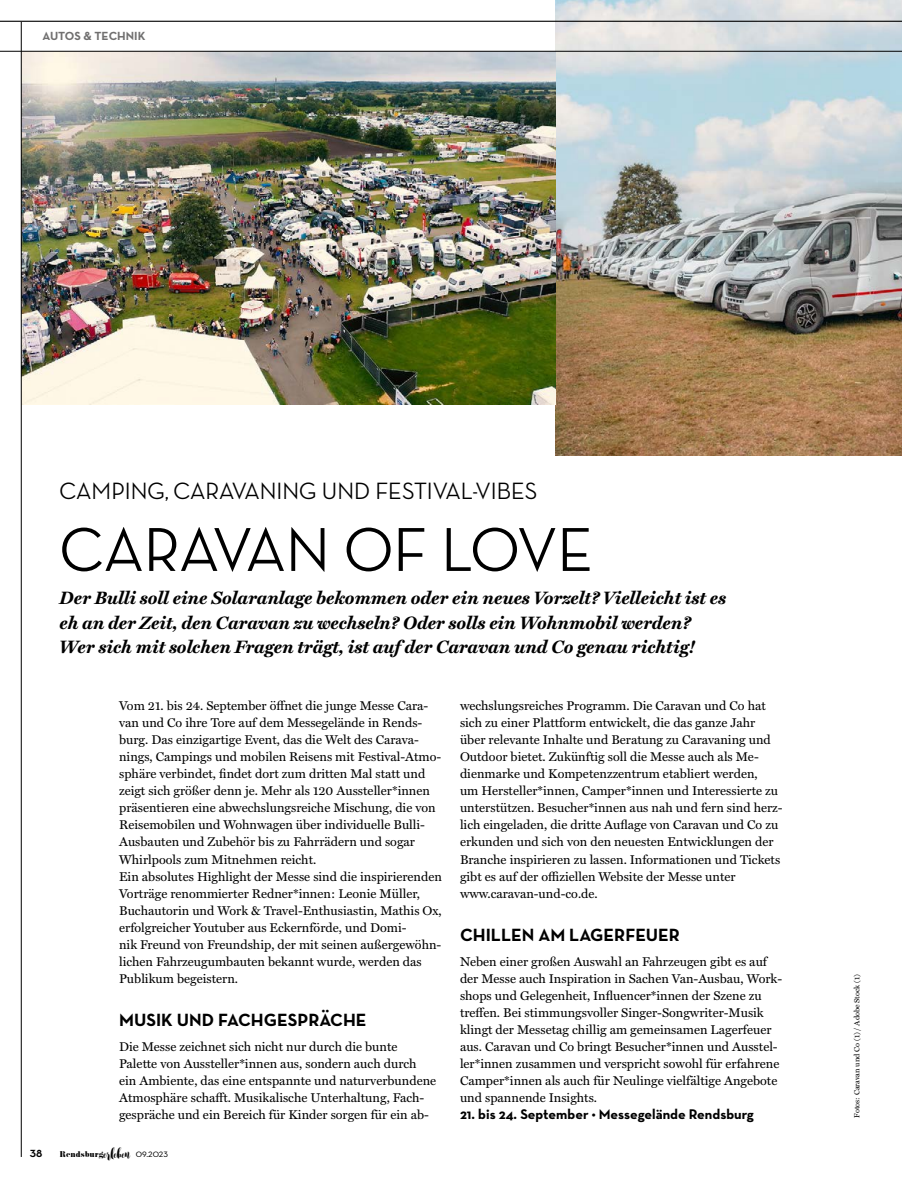
<style>
.page{position:relative;width:902px;height:1191px;background:#fff}
.page>*{position:absolute;margin:0;border:0;box-sizing:border-box;transform-origin:0 0}
.t1{font:500 63px "Neutra Disp";letter-spacing:-.01em;color:#000}
.t2{font:500 24px "Neutra Disp";color:#000}
.t3{font:italic 700 18px/24.6px "Miller Text";color:#000}
.t4{font:700 18px "Neutra Text";color:#000}
.t5{font:700 14.25px "Neutra Text";color:#000}
.t6{font:700 13.5px "Neutra Disp";color:#000}
.t7{font:12.75px/17px "Miller Text";color:#000}
.t8{font:700 12px "Neutra Text";color:#706f6f}
.t9{font:7.5px "Miller Text";color:#000}
.t10{font:7.5px "Pistilli";color:#000}
.s1{font-family:"Willona Brush";font-size:14.55px}
.s2{font-family:"Neutra Disp";font-weight:500;font-size:10.5px}
</style>
<div class="page">
<img style="left:555px;top:0;width:346px;height:455px">
<img style="left:22px;top:52px;width:533px;height:352px">
<hr style="left:0;top:21px;width:901px;height:1px;background:#000">
<hr style="left:21px;top:22px;width:1px;height:1135px;background:#000">
<hr style="left:0;top:51px;width:901px;height:1px;background:#000">
<p class="t8" style="left:43px;top:29px;width:104px">AUTOS &amp; TECHNIK</p>
<h2 class="t2" style="left:60px;top:478px;width:479px">CAMPING, CARAVANING UND FESTIVAL-VIBES</h2>
<h1 class="t1" style="left:60px;top:515px;width:534px">CARAVAN OF LOVE</h1>
<h3 class="t3" style="left:60px;top:585px;width:668px">Der Bulli soll eine Solaranlage bekommen oder ein neues Vorzelt? Vielleicht ist es eh an der Zeit, den Caravan zu wechseln? Oder solls ein Wohnmobil werden?<br>Wer sich mit solchen Fragen trägt, ist auf der Caravan und Co genau richtig!</h3>
<p class="t6" style="left:30px;top:1144px;width:14px">38</p>
<p class="t7" style="left:119px;top:698px;width:324px">Vom 21. bis 24. September öffnet die junge Messe Cara&shy;van und Co ihre Tore auf dem Messegelände in Rends&shy;burg. Das einzigartige Event, das die Welt des Carava&shy;nings, Campings und mobilen Reisens mit Festival-Atmo&shy;sphäre verbindet, findet dort zum dritten Mal statt und zeigt sich größer denn je. Mehr als 120 Aussteller*innen präsentieren eine abwechslungsreiche Mischung, die von Reisemobilen und Wohnwagen über individuelle Bulli-Ausbauten und Zubehör bis zu Fahrrädern und sogar Whirlpools zum Mitnehmen reicht.<br>Ein absolutes Highlight der Messe sind die inspirierenden Vorträge renommierter Redner*innen: Leonie Müller, Buchautorin und Work &amp; Travel-Enthusiastin, Mathis Ox, erfolgreicher Youtuber aus Eckernförde, und Domi-<br>nik Freund von Freundship, der mit seinen außergewöhn&shy;lichen Fahrzeugumbauten bekannt wurde, werden das Publikum begeistern.</p>
<h3 class="t4" style="left:119px;top:1008px;width:249px">MUSIK UND FACHGESPRÄCHE</h3>
<p class="t7" style="left:119px;top:1038px;width:318px">Die Messe zeichnet sich nicht nur durch die bunte Palette von Aussteller*innen aus, sondern auch durch ein Ambiente, das eine entspannte und naturverbundene Atmosphäre schafft. Musikalische Unterhaltung, Fach&shy;gespräche und ein Bereich für Kinder sorgen für ein ab-</p>
<p class="t10" style="left:60px;top:1149px;width:110px">Rendsburg<span class="s1">erleben</span> <span class="s2">09.2023</span></p>
<p class="t7" style="left:460px;top:698px;width:324px">wechslungsreiches Programm. Die Caravan und Co hat sich zu einer Plattform entwickelt, die das ganze Jahr über relevante Inhalte und Beratung zu Caravaning und Outdoor bietet. Zukünftig soll die Messe auch als Me&shy;dienmarke und Kompetenzzentrum etabliert werden,<br>um Hersteller*innen, Camper*innen und Interessierte zu unterstützen. Besucher*innen aus nah und fern sind herz&shy;lich eingeladen, die dritte Auflage von Caravan und Co zu erkunden und sich von den neuesten Entwicklungen der Branche inspirieren zu lassen. Informationen und Tickets gibt es auf der offiziellen Website der Messe unter www.caravan-und-co.de.</p>
<h3 class="t4" style="left:460px;top:923px;width:221px">CHILLEN AM LAGERFEUER</h3>
<p class="t7" style="left:460px;top:953px;width:324px">Neben einer großen Auswahl an Fahrzeugen gibt es auf der Messe auch Inspiration in Sachen Van-Ausbau, Work&shy;shops und Gelegenheit, Influencer*innen der Szene zu treffen. Bei stimmungsvoller Singer-Songwriter-Musik klingt der Messetag chillig am gemeinsamen Lagerfeuer aus. Caravan und Co bringt Besucher*innen und Ausstel&shy;ler*innen zusammen und verspricht sowohl für erfahrene Camper*innen als auch für Neulinge vielfältige Angebote und spannende Insights.</p>
<p class="t5" style="left:460px;top:1105px;width:295px">21. bis 24. September • Messegelände Rendsburg</p>
<p class="t9" style="left:852px;top:1117px;width:145px;rotate:-90deg">Fotos: Caravan und Co (1) / Adobe Stock (1)</p>
</div>
